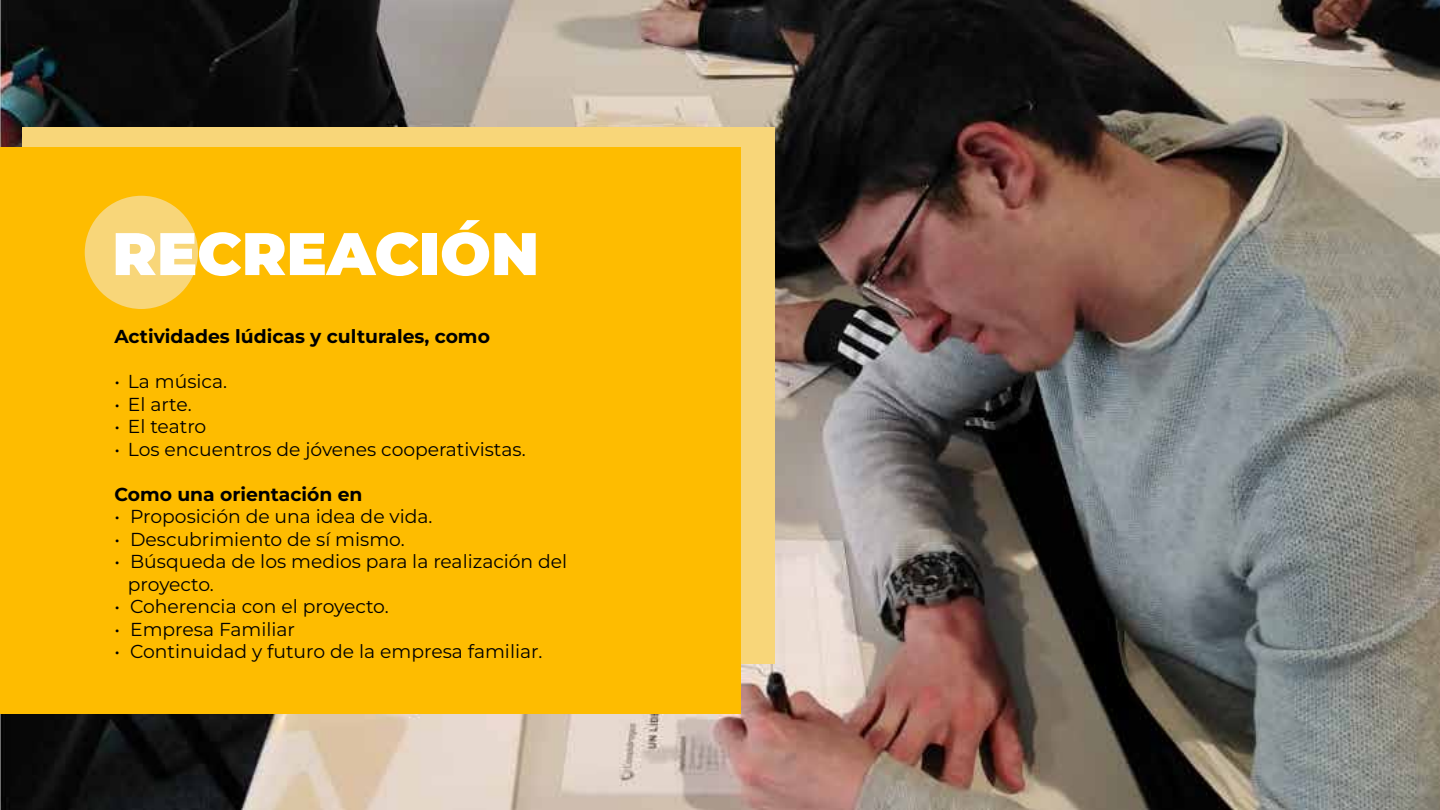
<style>
.page{position:relative;width:1440px;height:810px;background:#fff}
.page>*{position:absolute;margin:0;border:0;box-sizing:border-box;transform-origin:0 0}
.t1{font:900 59.93px "Montserrat";color:#fff}
.t2{font:18.75px/22.5px "Montserrat";color:#000}
.t3{font:700 18.75px "Montserrat";color:#000}
</style>
<div class="page">
<img style="left:0;top:0;width:1440px;height:810px">
<div style="left:22px;top:128px;width:754px;height:536px;background:#f8d679"></div>
<div style="left:0;top:148px;width:741px;height:566px;background:#febc00"></div>
<div style="left:85px;top:196px;width:113px;height:113px;background:#f8d679;border-radius:50%"></div>
<h1 class="t1" style="left:112px;top:214px;width:428px">RECREACIÓN</h1>
<p class="t3" style="left:114px;top:324px;width:377px">Actividades lúdicas y culturales, como</p>
<p class="t2" style="left:114px;top:370px;width:114px">• La música.</p>
<p class="t2" style="left:114px;top:392px;width:79px">• El arte.</p>
<p class="t2" style="left:114px;top:415px;width:94px">• El teatro</p>
<p class="t2" style="left:114px;top:437px;width:413px">• Los encuentros de jóvenes cooperativistas.</p>
<p class="t3" style="left:114px;top:482px;width:250px">Como una orientación en</p>
<p class="t2" style="left:114px;top:505px;width:320px">• Proposición de una idea de vida.</p>
<p class="t2" style="left:114px;top:527px;width:292px">• Descubrimiento de sí mismo.</p>
<p class="t2" style="left:128px;top:550px;width:441px;text-indent:-14px">• Búsqueda de los medios para la realización del proyecto.</p>
<p class="t2" style="left:114px;top:595px;width:276px">• Coherencia con el proyecto.</p>
<p class="t2" style="left:114px;top:617px;width:182px">• Empresa Familiar</p>
<p class="t2" style="left:114px;top:640px;width:430px">• Continuidad y futuro de la empresa familiar.</p>
</div>
